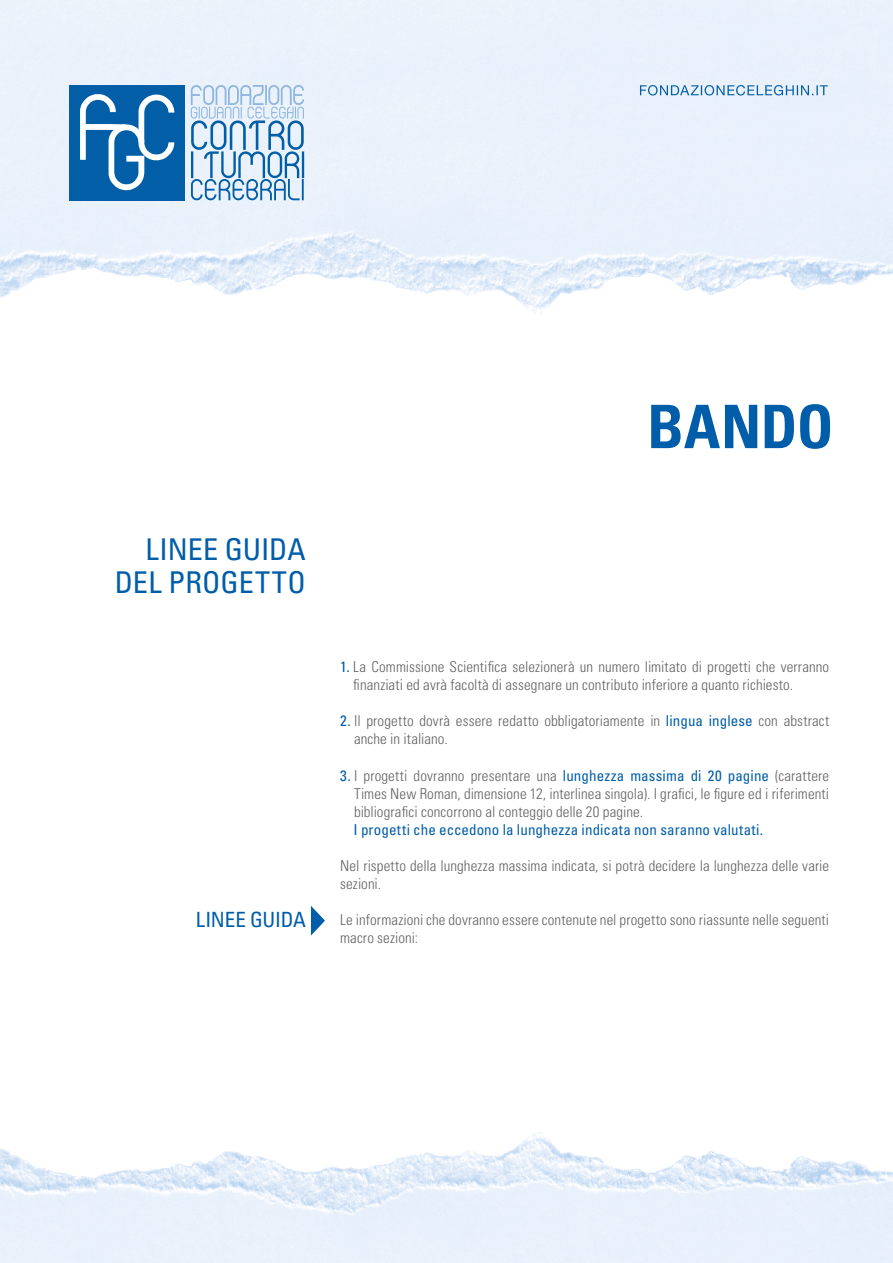
<style>
.page{position:relative;width:893px;height:1263px;background:#fff}
.page>*{position:absolute;margin:0;border:0;box-sizing:border-box;transform-origin:0 0}
.t1{font:700 condensed 60px "Univers LT Std";letter-spacing:-.005em;color:#005da9}
.t2{font:condensed 30px/33px "Univers LT Std";color:#005da9;text-align:right}
.t3{font:condensed 21px "Univers LT Std";letter-spacing:-.01em;color:#005da9}
.t4{font:300 condensed 15px/18px "Univers LT Std";letter-spacing:.005em;color:#646363}
.t5{font:condensed 15px "Univers LT Std";letter-spacing:.01em;color:#005da9}
.s1{font-weight:400;color:#005da9}
</style>
<div class="page">
<img style="left:0;top:0;width:893px;height:314px">
<img style="left:0;top:1132px;width:893px;height:131px">
<svg style="left:640px;top:85px;width:188px;height:11px"></svg>
<svg style="left:191px;top:85px;width:113px;height:115px"></svg>
<div style="left:69px;top:85px;width:116px;height:115px;background:#015ea7"></div>
<svg style="left:80px;top:94px;width:94px;height:96px"></svg>
<svg style="left:311px;top:906px;width:14px;height:29px"></svg>
<h1 class="t1" style="left:647px;top:390px;width:188px">BANDO</h1>
<h2 class="t2" style="left:115px;top:532px;width:193px">LINEE GUIDA<br>DEL PROGETTO</h2>
<h3 class="t3" style="left:196px;top:907px;width:112px">LINEE GUIDA</h3>
<p class="t4" style="left:353px;top:658px;width:477px;text-indent:-13px"><span class="s1">1.</span> La Commissione Scientifica selezionerà un numero limitato di progetti che verranno finanziati ed avrà facoltà di assegnare un contributo inferiore a quanto richiesto.</p>
<p class="t4" style="left:354px;top:712px;width:477px;text-indent:-14px"><span class="s1">2.</span> Il progetto dovrà essere redatto obbligatoriamente in <span class="s1">lingua inglese</span> con abstract anche in italiano.</p>
<p class="t4" style="left:354px;top:766px;width:477px;text-align:justify;text-indent:-14px"><span class="s1">3.</span> I progetti dovranno presentare una <span class="s1">lunghezza massima di 20 pagine</span> (carattere Times New Roman, dimensione 12, interlinea singola). I grafici, le figure ed i riferimenti bibliografici concorrono al conteggio delle 20 pagine.</p>
<p class="t5" style="left:353px;top:820px;width:411px">I progetti che eccedono la lunghezza indicata non saranno valutati.</p>
<p class="t4" style="left:340px;top:856px;width:491px">Nel rispetto della lunghezza massima indicata, si potrà decidere la lunghezza delle varie sezioni.</p>
<p class="t4" style="left:340px;top:910px;width:490px">Le informazioni che dovranno essere contenute nel progetto sono riassunte nelle seguenti macro sezioni:</p>
</div>
